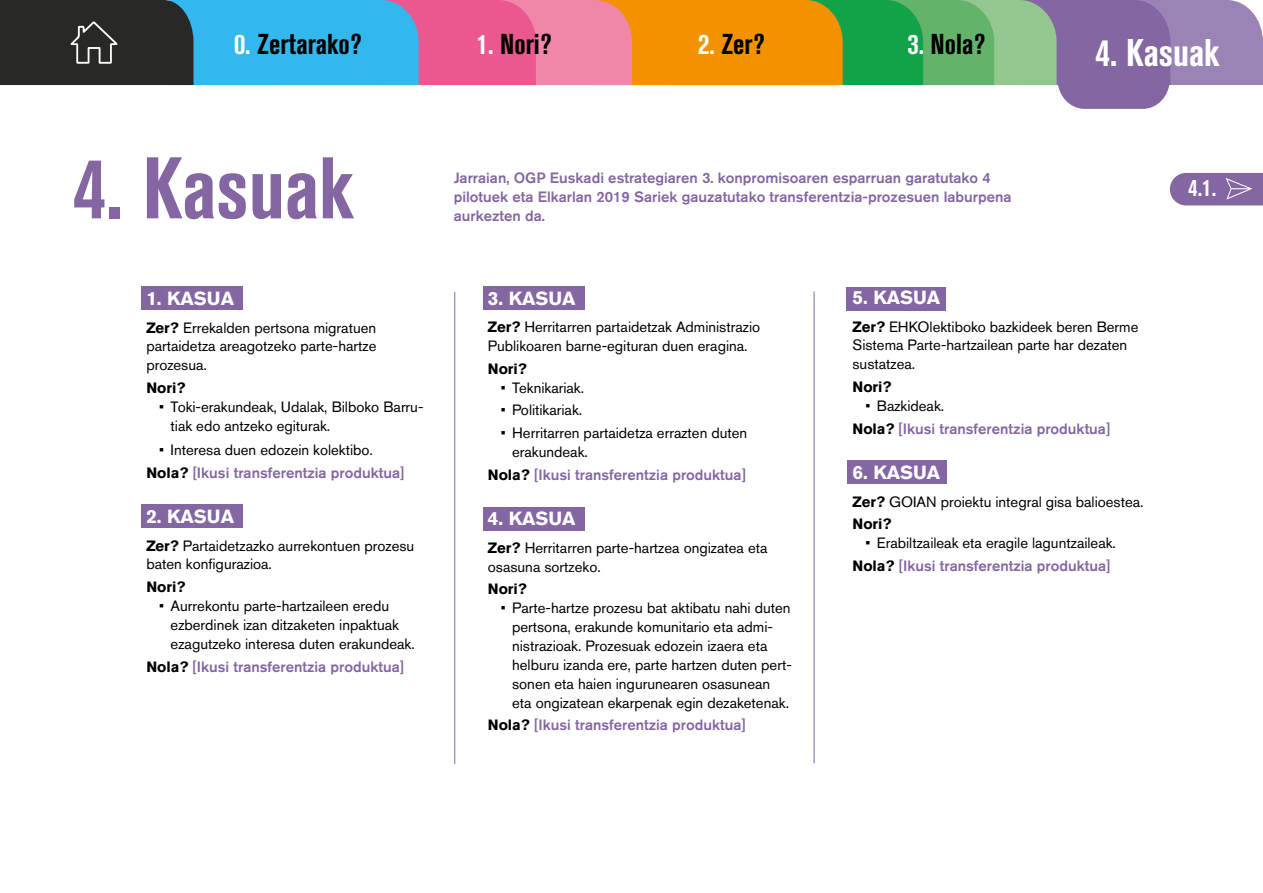
<style>
.page{position:relative;width:1263px;height:893px;background:#fff}
.page>*{position:absolute;margin:0;border:0;box-sizing:border-box;transform-origin:0 0}
.t1{font:700 condensed 86.4px "Akzidenz Grotesk BQ";color:#8366a2}
.t2{font:700 condensed 38.25px "Akzidenz Grotesk BQ";color:#fff}
.t3{font:700 condensed 28.5px "Akzidenz Grotesk BQ";color:#000}
.t4{font:700 condensed 24px "Akzidenz Grotesk BQ";color:#fff}
.t5{font:700 18.9px "Akzidenz Grotesk BQ";color:#fff}
.t6{font:14.85px/18.9px "Akzidenz Grotesk BQ";color:#000}
.t7{font:500 14.85px/18.9px "Akzidenz Grotesk BQ";color:#8366a2}
.t8{font:700 14.85px "Akzidenz Grotesk BQ";color:#000}
.s1{color:#fff}
.s2{font-weight:700}
.s3{font-weight:500;color:#8366a2}
.s4{font-weight:700;color:#000}
.s5{font-weight:400;color:#000}
</style>
<div class="page">
<div style="left:141px;top:286px;width:101px;height:24px;background:#8366a2"></div>
<div style="left:141px;top:504px;width:101px;height:23px;background:#8366a2"></div>
<div style="left:483px;top:507px;width:101px;height:24px;background:#8366a2"></div>
<div style="left:846px;top:287px;width:100px;height:24px;background:#8366a2"></div>
<div style="left:847px;top:460px;width:99px;height:24px;background:#8366a2"></div>
<div style="left:483px;top:286px;width:101px;height:24px;background:#8366a2"></div>
<svg style="left:0;top:0;width:1263px;height:109px"></svg>
<hr style="left:454px;top:292px;width:1px;height:472px;background:#8366a2">
<hr style="left:814px;top:291px;width:1px;height:472px;background:#8366a2">
<svg style="left:1170px;top:173px;width:93px;height:32px;background:#8b70a8"></svg>
<h3 class="t3" style="left:234px;top:28px;width:129px"><span class="s1">0.</span> Zertarako?</h3>
<h3 class="t3" style="left:477px;top:28px;width:76px"><span class="s1">1.</span> Nori?</h3>
<h3 class="t3" style="left:698px;top:28px;width:68px"><span class="s1">2.</span> Zer?</h3>
<h3 class="t3" style="left:907px;top:28px;width:79px"><span class="s1">3.</span> Nola?</h3>
<h1 class="t1" style="left:72px;top:139px;width:282px">4. Kasuak</h1>
<p class="t7" style="left:454px;top:168px;width:559px">Jarraian, OGP Euskadi estrategiaren 3. konpromisoaren esparruan garatutako 4 pilotuek eta Elkarlan 2019 Sariek gauzatutako transferentzia-prozesuen laburpena aurkezten da.</p>
<h2 class="t2" style="left:1095px;top:31px;width:126px">4. Kasuak</h2>
<h3 class="t4" style="left:1188px;top:174px;width:29px">4.1.</h3>
<p class="t5" style="left:146px;top:288px;width:89px">1. KASUA</p>
<p class="t6" style="left:146px;top:318px;width:232px;text-align:justify"><span class="s2">Zer?</span> Errekalden pertsona migratuen partaidetza areagotzeko parte-hartze prozesua.</p>
<p class="t8" style="left:146px;top:379px;width:40px">Nori?</p>
<p class="t6" style="left:171px;top:397px;width:254px;text-indent:-11px">• Toki-erakundeak, Udalak, Bilboko Barru&shy;tiak edo antzeko egiturak.</p>
<p class="t6" style="left:146px;top:438px;width:259px;line-height:22.6px;text-indent:13px">• Interesa duen edozein kolektibo.<br><span class="s2">Nola?</span> <span class="s3">[Ikusi transferentzia produktua]</span></p>
<p class="t5" style="left:146px;top:506px;width:89px">2. KASUA</p>
<p class="t6" style="left:146px;top:536px;width:269px"><span class="s2">Zer?</span> Partaidetzazko aurrekontuen prozesu baten konfigurazioa.</p>
<p class="t8" style="left:146px;top:578px;width:40px">Nori?</p>
<p class="t6" style="left:171px;top:596px;width:246px;text-indent:-11px">• Aurrekontu parte-hartzaileen eredu ezberdinek izan ditzaketen inpaktuak ezagutzeko interesa duten erakundeak.</p>
<p class="t7" style="left:146px;top:657px;width:259px"><span class="s4">Nola?</span> [Ikusi transferentzia produktua]</p>
<p class="t5" style="left:488px;top:287px;width:89px">3. KASUA</p>
<p class="t6" style="left:488px;top:317px;width:274px"><span class="s2">Zer?</span> Herritarren partaidetzak Administrazio<br>Publikoaren barne-egituran duen eragina.</p>
<p class="t8" style="left:488px;top:360px;width:40px">Nori?</p>
<p class="t6" style="left:501px;top:378px;width:85px">• Teknikariak.</p>
<p class="t6" style="left:501px;top:401px;width:83px">• Politikariak.</p>
<p class="t6" style="left:512px;top:423px;width:237px;text-indent:-11px">• Herritarren partaidetza errazten duten erakundeak.</p>
<p class="t7" style="left:488px;top:465px;width:260px"><span class="s4">Nola?</span> [Ikusi transferentzia produktua]</p>
<p class="t5" style="left:488px;top:508px;width:89px">4. KASUA</p>
<p class="t6" style="left:488px;top:538px;width:281px"><span class="s2">Zer?</span> Herritarren parte-hartzea ongizatea eta osasuna sortzeko.</p>
<p class="t8" style="left:488px;top:581px;width:40px">Nori?</p>
<p class="t6" style="left:512px;top:598px;width:281px;text-indent:-11px">• Parte-hartze prozesu bat aktibatu nahi duten pertsona, erakunde komunitario eta admi&shy;nistrazioak. Prozesuak edozein izaera eta helburu izanda ere, parte hartzen duten pert&shy;sonen eta haien ingurunearen osasunean eta ongizatean ekarpenak egin dezaketenak.</p>
<p class="t7" style="left:488px;top:715px;width:259px"><span class="s4">Nola?</span> [Ikusi transferentzia produktua]</p>
<p class="t5" style="left:852px;top:287px;width:89px">5. KASUA</p>
<p class="t6" style="left:852px;top:317px;width:287px"><span class="s2">Zer?</span> EHKOlektiboko bazkideek beren Berme<br>Sistema Parte-hartzailean parte har dezaten sustatzea.</p>
<p class="t8" style="left:852px;top:378px;width:40px">Nori?</p>
<p class="t7" style="left:852px;top:394px;width:259px;line-height:22.6px;text-indent:13px"><span class="s5">• Bazkideak.<br></span><span class="s4">Nola?</span> [Ikusi transferentzia produktua]</p>
<p class="t5" style="left:852px;top:462px;width:89px">6. KASUA</p>
<p class="t6" style="left:852px;top:490px;width:293px;line-height:22.6px"><span class="s2">Zer?</span> GOIAN proiektu integral gisa balioestea.<br><span class="s2">Nori?</span></p>
<p class="t6" style="left:852px;top:532px;width:265px;line-height:22.6px;text-indent:13px">• Erabiltzaileak eta eragile laguntzaileak.<br><span class="s2">Nola?</span> <span class="s3">[Ikusi transferentzia produktua]</span></p>
</div>
